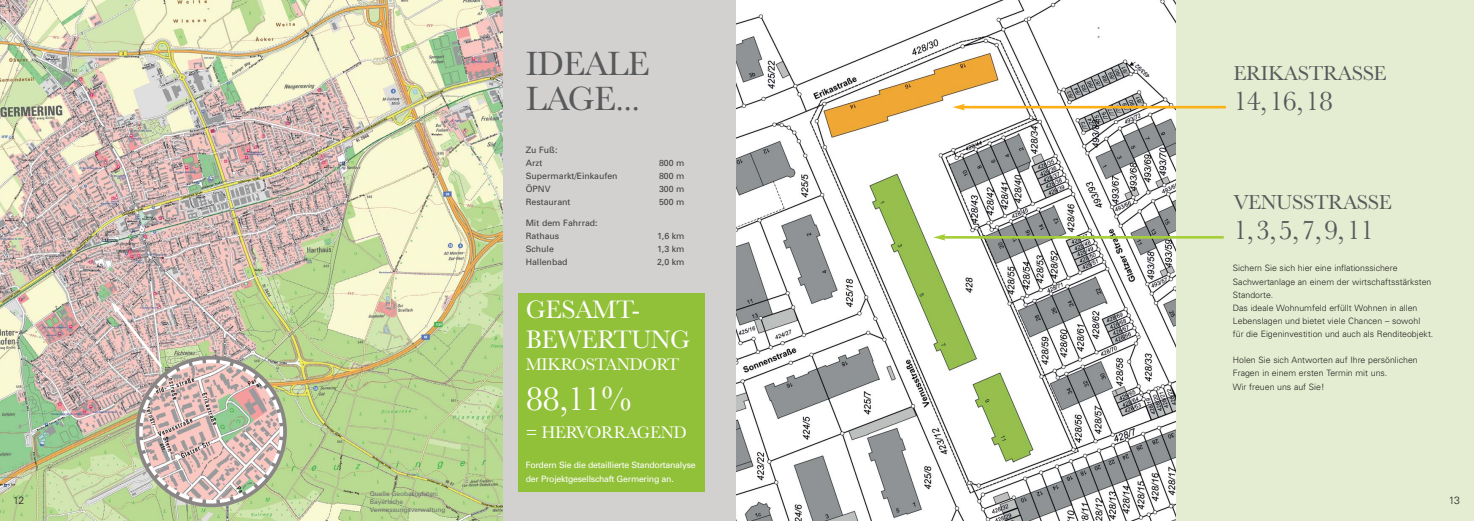
<style>
.page{position:relative;width:1474px;height:521px;background:#fff}
.page>*{position:absolute;margin:0;border:0;box-sizing:border-box;transform-origin:0 0}
.t1{font:35px/35px "Baskerville";letter-spacing:-.02em;color:#58595b}
.t2{font:35px "Baskerville";color:#fff}
.t3{font:28px "Baskerville";letter-spacing:-.02em;color:#58595b}
.t4{font:26.25px/29.8px "Baskerville";letter-spacing:-.02em;color:#fff}
.t5{font:21px "Baskerville";letter-spacing:-.02em;color:#58595b}
.t6{font:17.5px "Baskerville";letter-spacing:-.02em;color:#fff}
.t7{font:300 10.5px "Univers LT Std";color:#231f20}
.t8{font:300 8.75px/13.1px "Univers";color:#231f20}
.t9{font:8.75px/13.1px "Univers";color:#404041}
.t10{font:8.75px/13.1px "Univers";letter-spacing:-.03em;color:#fff}
.t11{font:6.56px/7.9px "Univers";letter-spacing:-.01em;color:#6d6e70}
</style>
<div class="page">
<div style="left:729px;top:0;width:744px;height:521px;background:#e4edd1"></div>
<img style="left:736px;top:0;width:439px;height:521px">
<hr style="left:962px;top:106px;width:263px;height:2px;background:#fcaf17">
<svg style="left:952px;top:104px;width:12px;height:6px"></svg>
<hr style="left:943px;top:236px;width:280px;height:3px;background:#a6ce39">
<svg style="left:933px;top:234px;width:12px;height:7px"></svg>
<img style="left:0;top:0;width:503px;height:521px">
<div style="left:503px;top:0;width:233px;height:521px;background:#d3d1d0"></div>
<div style="left:518px;top:293px;width:186px;height:198px;background:#91c039"></div>
<img style="left:111px;top:302px;width:174px;height:203px">
<p class="t7" style="left:13px;top:494px;width:13px">12</p>
<p class="t11" style="left:370px;top:490px;width:77px">Quelle Geobasisdaten:<br>Bayerische<br>Vermessungsverwaltung</p>
<h1 class="t1" style="left:525px;top:45px;width:126px">IDEALE<br>LAGE...</h1>
<p class="t9" style="left:525px;top:143px;width:33px">Zu Fuß:<br>Arzt</p>
<p class="t9" style="left:659px;top:156px;width:27px">800 m</p>
<p class="t9" style="left:525px;top:170px;width:93px">Supermarkt/Einkaufen</p>
<p class="t9" style="left:659px;top:170px;width:27px">800 m</p>
<p class="t9" style="left:525px;top:183px;width:26px">ÖPNV</p>
<p class="t9" style="left:659px;top:183px;width:27px">300 m</p>
<p class="t9" style="left:525px;top:196px;width:46px">Restaurant</p>
<p class="t9" style="left:659px;top:196px;width:27px">500 m</p>
<p class="t9" style="left:525px;top:216px;width:73px">Mit dem Fahrrad:<br>Rathaus</p>
<p class="t9" style="left:657px;top:229px;width:29px">1,6 km</p>
<p class="t9" style="left:525px;top:243px;width:30px">Schule</p>
<p class="t9" style="left:657px;top:243px;width:29px">1,3 km</p>
<p class="t9" style="left:525px;top:256px;width:43px">Hallenbad</p>
<p class="t9" style="left:657px;top:256px;width:29px">2,0 km</p>
<h3 class="t4" style="left:525px;top:294px;width:166px">GESAMT-<br>BEWERTUNG</h3>
<h3 class="t6" style="left:525px;top:354px;width:155px">MIKROSTANDORT</h3>
<h1 class="t2" style="left:525px;top:378px;width:107px">88,11%</h1>
<h3 class="t6" style="left:525px;top:422px;width:162px">= HERVORRAGEND</h3>
<p class="t10" style="left:525px;top:459px;width:171px">Fordern Sie die detaillierte Standortanalyse der Projektgesellschaft Germering an.</p>
<h3 class="t5" style="left:1233px;top:61px;width:155px">ERIKASTRASSE</h3>
<h2 class="t3" style="left:1233px;top:84px;width:101px">14,16,18</h2>
<h3 class="t5" style="left:1233px;top:190px;width:160px">VENUSSTRASSE</h3>
<h2 class="t3" style="left:1233px;top:213px;width:142px">1,3,5,7,9,11</h2>
<p class="t8" style="left:1232px;top:262px;width:202px">Sichern Sie sich hier eine inflationssichere Sachwertanlage an einem der wirtschaftsstärksten Standorte.<br>Das ideale Wohnumfeld erfüllt Wohnen in allen Lebenslagen und bietet viele Chancen – sowohl<br>für die Eigeninvestition und auch als Renditeobjekt.</p>
<p class="t8" style="left:1232px;top:354px;width:186px">Holen Sie sich Antworten auf Ihre persönlichen<br>Fragen in einem ersten Termin mit uns.<br>Wir freuen uns auf Sie!</p>
<p class="t7" style="left:1448px;top:494px;width:13px">13</p>
</div>
